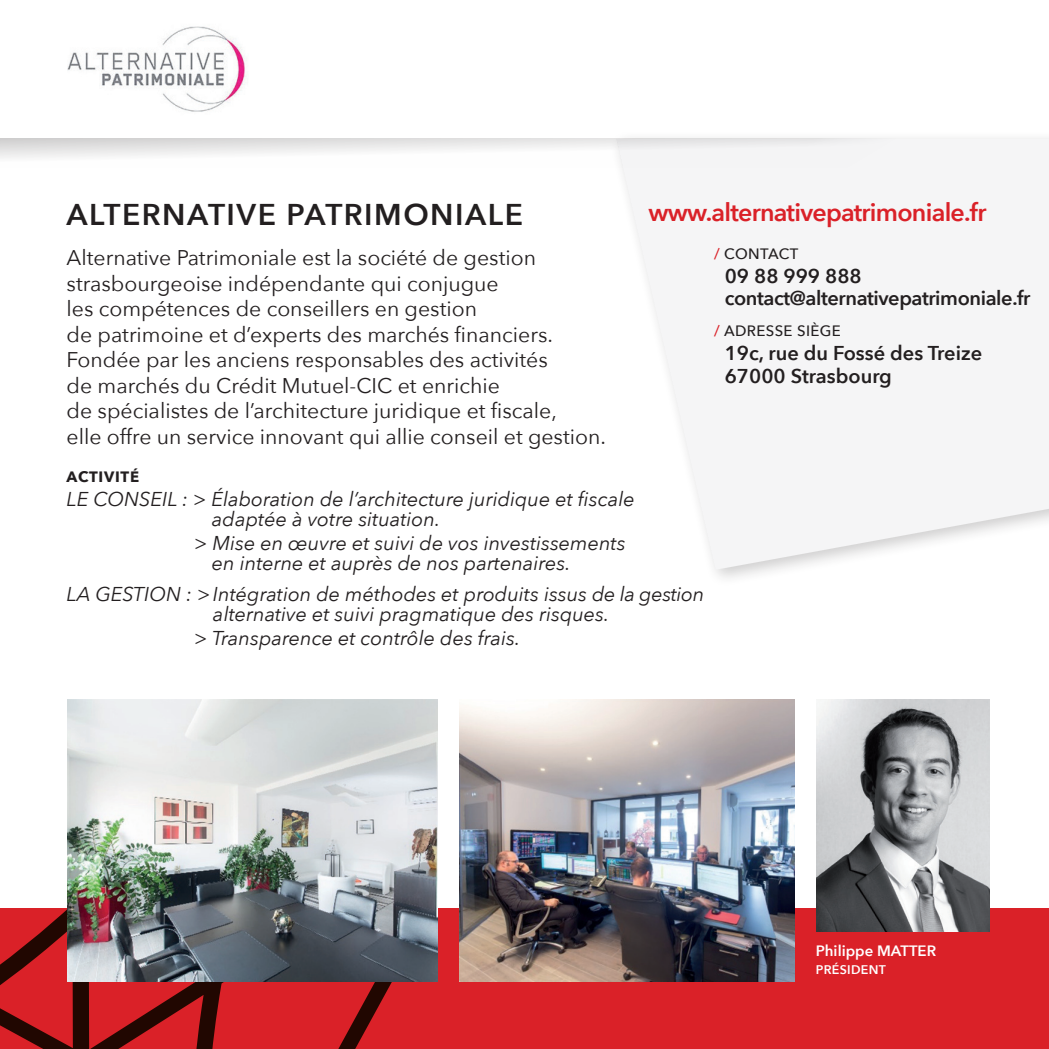
<style>
.page{position:relative;width:1049px;height:1049px;background:#fff}
.page>*{position:absolute;margin:0;border:0;box-sizing:border-box;transform-origin:0 0}
.t1{font:600 30px "Avenir Next";letter-spacing:.05em;color:#231f20}
.t2{font:600 25px "Avenir Next";letter-spacing:-.03em;color:#da2128}
.t3{font:21.25px/25.5px "Avenir Next";color:#231f20}
.t4{font:italic 20px/20px "Avenir Next";color:#231f20}
.t5{font:600 20px/22.5px "Avenir Next";letter-spacing:-.02em;color:#231f20}
.t6{font:600 20px/22.5px "Avenir Next";color:#231f20}
.t7{font:500 15px "Avenir Next";letter-spacing:.025em;color:#231f20}
.t8{font:600 15px "Avenir Next";color:#fff}
.t9{font:700 15px "Avenir Next";letter-spacing:.05em;color:#231f20}
.t10{font:600 12.5px "Avenir Next";letter-spacing:.025em;color:#fff}
.s1{color:#da2128}
</style>
<div class="page">
<div style="left:0;top:139px;width:1049px;height:28px;background:linear-gradient(to bottom,#e0e0e0,#fff)"></div>
<div style="left:0;top:908px;width:1049px;height:141px;background:#da2128"></div>
<svg style="left:0;top:908px;width:474px;height:141px"></svg>
<div style="left:608px;top:130px;width:441px;height:457px;background:#fff"></div>
<svg style="left:616px;top:139px;width:433px;height:431px;fill:#f5f5f6"></svg>
<img style="left:67px;top:26px;width:180px;height:86px">
<img style="left:460px;top:700px;width:334px;height:281px">
<img style="left:816px;top:700px;width:174px;height:231px">
<img style="left:67px;top:700px;width:371px;height:281px">
<p class="t2" style="left:648px;top:190px;width:339px">www.alternativepatrimoniale.fr</p>
<h1 class="t1" style="left:67px;top:189px;width:458px">ALTERNATIVE PATRIMONIALE</h1>
<p class="t3" style="left:67px;top:244px;width:541px">Alternative Patrimoniale est la société de gestion strasbourgeoise indépendante qui conjugue<br>les compétences de conseillers en gestion<br>de patrimoine et d’experts des marchés financiers.<br>Fondée par les anciens responsables des activités<br>de marchés du Crédit Mutuel-CIC et enrichie<br>de spécialistes de l’architecture juridique et fiscale,<br>elle offre un service innovant qui allie conseil et gestion.</p>
<p class="t9" style="left:67px;top:464px;width:74px">ACTIVITÉ</p>
<p class="t4" style="left:212px;top:488px;width:424px;text-indent:-145px">LE CONSEIL : &gt; Élaboration de l’architecture juridique et fiscale adaptée à votre situation.</p>
<p class="t4" style="left:212px;top:532px;width:415px;text-indent:-18px">&gt; Mise en œuvre et suivi de vos investissements en interne et auprès de nos partenaires.</p>
<p class="t4" style="left:213px;top:583px;width:493px;text-indent:-146px">LA GESTION : &gt;Intégration de méthodes et produits issus de la gestion alternative et suivi pragmatique des risques.</p>
<p class="t4" style="left:194px;top:627px;width:328px">&gt; Transparence et contrôle des frais.</p>
<p class="t7" style="left:714px;top:241px;width:86px"><span class="s1">/</span> CONTACT</p>
<p class="t5" style="left:725px;top:264px;width:307px">09 88 999 888 contact@alternativepatrimoniale.fr</p>
<p class="t7" style="left:714px;top:318px;width:128px"><span class="s1">/</span> ADRESSE SIÈGE</p>
<p class="t6" style="left:725px;top:341px;width:259px">19c, rue du Fossé des Treize<br>67000 Strasbourg</p>
<p class="t8" style="left:816px;top:938px;width:122px">Philippe MATTER</p>
<p class="t10" style="left:816px;top:959px;width:72px">PRÉSIDENT</p>
</div>
